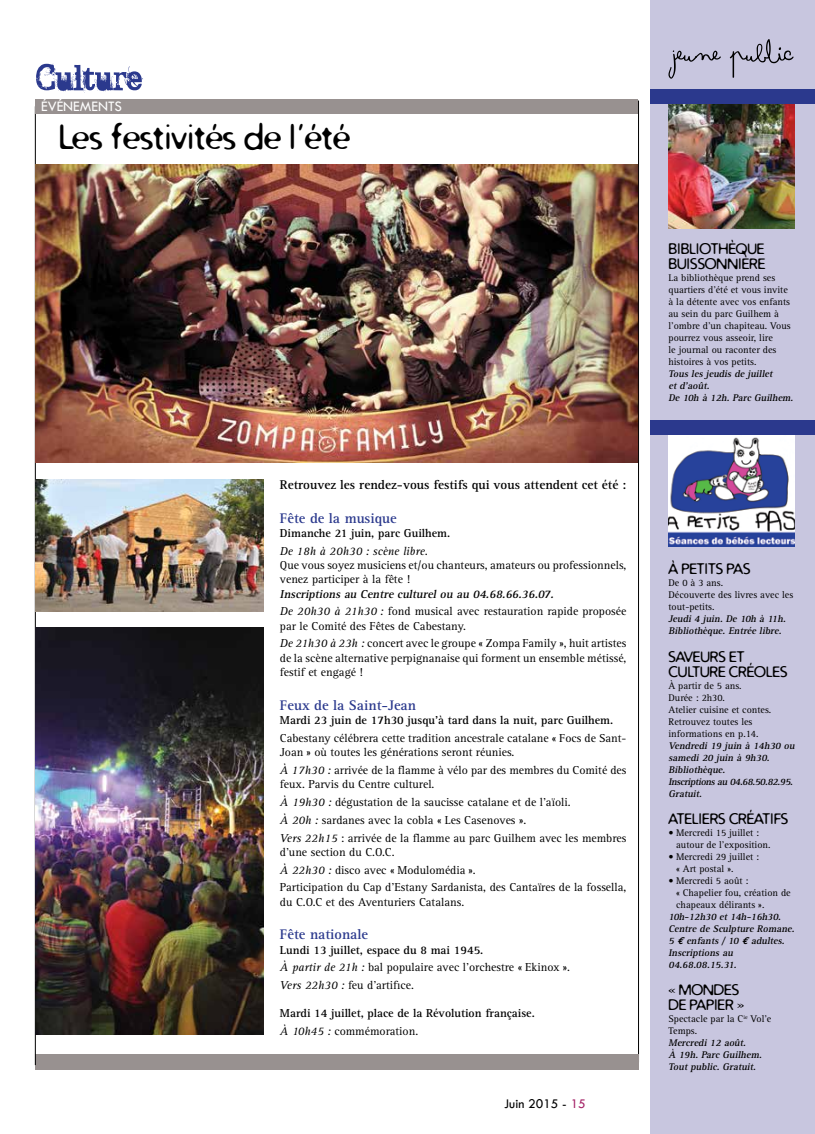
<style>
.page{position:relative;width:815px;height:1134px;background:#fff}
.page>*{position:absolute;margin:0;border:0;box-sizing:border-box;transform-origin:0 0}
.t1{font:35px "Distro";color:#000}
.t2{font:15px/15px "Distro";color:#000}
.t3{font:15px "Tw Cen";color:#fff}
.t4{font:700 14.38px "Rotis Serif";color:#2b398d}
.t5{font:13.75px "Tw Cen";color:#000}
.t6{font:700 13.12px "Rotis Serif";color:#000}
.t7{font:11.88px/17.8px "Rotis Serif";color:#000}
.t8{font:700 11.88px/17.8px "Rotis Serif";color:#000}
.t9{font:italic 700 11.88px/17.8px "Rotis Serif";letter-spacing:-.215em;color:#000}
.t10{font:italic 11.88px "Rotis Serif";color:#000}
.t11{font:10px/12px "Rotis Serif";color:#000}
.t12{font:italic 700 10px/12px "Rotis Serif";letter-spacing:-.215em;color:#000}
.t13{font:italic 700 10px/12px "Rotis Serif";letter-spacing:-.125em;color:#000}
.t14{font:italic 700 10px/12px "Rotis Serif";color:#000}
.s1{font-weight:400}
.s2{font-weight:400;font-style:normal}
.s3{font-style:italic}
.s4{font-weight:700}
.s5{font-weight:400;font-style:italic}
.s6{color:#a42166}
.s7{font-family:"Euro Mono"}
</style>
<div class="page">
<div style="left:651px;top:0;width:164px;height:1134px;background:#c8c6df"></div>
<svg style="left:668px;top:39px;width:126px;height:40px"></svg>
<img style="left:668px;top:103px;width:127px;height:126px">
<img style="left:668px;top:435px;width:127px;height:112px">
<div style="left:651px;top:89px;width:164px;height:14px;background:#2b398d"></div>
<div style="left:651px;top:421px;width:164px;height:14px;background:#2b398d"></div>
<hr style="left:638px;top:101px;width:1px;height:961px;background:#000">
<div style="left:35px;top:1055px;width:604px;height:15px;background:#989190"></div>
<svg style="left:36px;top:64px;width:107px;height:29px"></svg>
<hr style="left:35px;top:106px;width:1px;height:959px;background:#000">
<div style="left:35px;top:99px;width:603px;height:14px;background:#989190"></div>
<img style="left:35px;top:164px;width:603px;height:298px">
<img style="left:35px;top:479px;width:228px;height:132px">
<img style="left:35px;top:628px;width:228px;height:406px">
<p class="t3" style="left:41px;top:98px;width:82px">ÉVÉNEMENTS</p>
<h1 class="t1" style="left:58px;top:115px;width:293px">Les festivités de l’été</h1>
<p class="t6" style="left:280px;top:477px;width:348px">Retrouvez les rendez-vous festifs qui vous attendent cet été :</p>
<p class="t4" style="left:280px;top:510px;width:118px">Fête de la musique</p>
<p class="t8" style="left:280px;top:524px;width:172px">Dimanche 21 juin, parc Guilhem.</p>
<p class="t10" style="left:280px;top:544px;width:150px">De 18h à 20h30 : scène libre.</p>
<p class="t7" style="left:280px;top:558px;width:348px;line-height:14.2px">Que vous soyez musiciens et/ou chanteurs, amateurs ou professionnels, venez participer à la fête !</p>
<p class="t9" style="left:280px;top:585px;width:348px">Inscriptions au Centre culturel ou au 04.68.66.36.07.<br><span class="s1">De 20h30 à 21h30 :</span> <span class="s2">fond musical avec restauration rapide proposée</span></p>
<p class="t7" style="left:280px;top:617px;width:348px">par le Comité des Fêtes de Cabestany.<br><span class="s3">De 21h30 à 23h :</span> concert avec le groupe « Zompa Family », huit artistes</p>
<p class="t7" style="left:280px;top:651px;width:348px;line-height:14.2px">de la scène alternative perpignanaise qui forment un ensemble métissé, festif et engagé !</p>
<p class="t4" style="left:280px;top:696px;width:138px">Feux de la Saint-Jean</p>
<p class="t8" style="left:280px;top:711px;width:335px">Mardi 23 juin de 17h30 jusqu’à tard dans la nuit, parc Guilhem.</p>
<p class="t7" style="left:280px;top:731px;width:348px;line-height:14.2px">Cabestany célébrera cette tradition ancestrale catalane « Focs de Sant-<br>Joan » où toutes les générations seront réunies.</p>
<p class="t7" style="left:280px;top:763px;width:348px;line-height:14.2px"><span class="s3">À 17h30 :</span> arrivée de la flamme à vélo par des membres du Comité des feux. Parvis du Centre culturel.</p>
<p class="t7" style="left:280px;top:793px;width:348px"><span class="s3">À 19h30 :</span> dégustation de la saucisse catalane et de l’aïoli.<br><span class="s3">À 20h :</span> sardanes avec la cobla « Les Casenoves ».<br><span class="s3">Vers 22h15</span> : arrivée de la flamme au parc Guilhem avec les membres</p>
<p class="t7" style="left:280px;top:843px;width:348px">d’une section du C.O.C.<br><span class="s3">À 22h30 :</span> disco avec « Modulomédia ».<br>Participation du Cap d’Estany Sardanista, des Cantaïres de la fossella,</p>
<p class="t7" style="left:280px;top:893px;width:186px">du C.O.C et des Aventuriers Catalans.</p>
<p class="t4" style="left:280px;top:926px;width:90px">Fête nationale</p>
<p class="t7" style="left:280px;top:941px;width:292px"><span class="s4">Lundi 13 juillet, espace du 8 mai 1945.<br></span><span class="s3">À partir de 21h :</span> bal populaire avec l’orchestre « Ekinox ».<br><span class="s3">Vers 22h30 :</span> feu d’artifice.</p>
<p class="t8" style="left:280px;top:1004px;width:256px">Mardi 14 juillet, place de la Révolution française.<br><span class="s5">À 10h45 :</span> <span class="s1">commémoration.</span></p>
<p class="t5" style="left:504px;top:1095px;width:83px">Juin 2015 - <span class="s6">15</span></p>
<p class="t2" style="left:668px;top:241px;width:98px">BIBLIOTHÈQUE<br>BUISSONNIÈRE</p>
<p class="t11" style="left:668px;top:272px;width:124px">La bibliothèque prend ses quartiers d’été et vous invite à la détente avec vos enfants au sein du parc Guilhem à l’ombre d’un chapiteau. Vous pourrez vous asseoir, lire<br>le journal ou raconter des histoires à vos petits.</p>
<p class="t13" style="left:668px;top:368px;width:128px">Tous les j eudis de juillet<br>et d’août.<br>De 10h à 12h. Parc Guilhem.</p>
<p class="t2" style="left:668px;top:560px;width:84px">À PETITS PAS</p>
<p class="t11" style="left:668px;top:576px;width:126px">De 0 à 3 ans.<br>Découverte des livres avec les tout-petits.</p>
<p class="t14" style="left:668px;top:612px;width:121px">Jeudi 4 juin. De 10h à 11h.<br>Bibliothèque. Entrée libre.</p>
<p class="t2" style="left:668px;top:649px;width:120px">SAVEURS ET<br>CULTURE CRÉOLES</p>
<p class="t11" style="left:668px;top:680px;width:104px">À partir de 5 ans.<br>Durée : 2h30.<br>Atelier cuisine et contes.<br>Retrouvez toutes les informations en p.14.</p>
<p class="t12" style="left:668px;top:740px;width:130px">Vendredi 19 juin à 14h30 ou samedi 20 juin à 9h30.<br>B ibliothèque.<br>Inscriptionsau 04.68.50.82.95.<br>Gratuit.</p>
<p class="t2" style="left:668px;top:811px;width:121px">ATELIERS CRÉATIFS</p>
<p class="t11" style="left:676px;top:827px;width:96px;text-indent:-8px">• Mercredi 15 juillet : autour de l’exposition.</p>
<p class="t11" style="left:676px;top:851px;width:85px;text-indent:-8px">• Mercredi 29 juillet : « Art postal ».</p>
<p class="t11" style="left:676px;top:875px;width:116px;text-indent:-8px">• Mercredi 5 août :<br>« Chapelier fou, création de chapeaux délirants ».</p>
<p class="t12" style="left:668px;top:911px;width:130px">10h-12h30 et 14h-16h30.<br>Centre de Sculpture Romane.<br>5 <span class="s7">€</span> enfants / 10 <span class="s7">€</span> adultes.<br>Inscriptions au<br>04.68.08.15.31.</p>
<p class="t2" style="left:668px;top:982px;width:77px">« MONDES<br>DE PAPIER »</p>
<p class="t11" style="left:668px;top:1013px;width:104px">Spectacle par la C<sup>ie</sup> Vol’e<br>Temps.</p>
<p class="t12" style="left:668px;top:1037px;width:97px">Mercredi 12 août.<br>À 19h. Parc Guilhem.<br>Tout public. Gratuit.</p>
</div>
